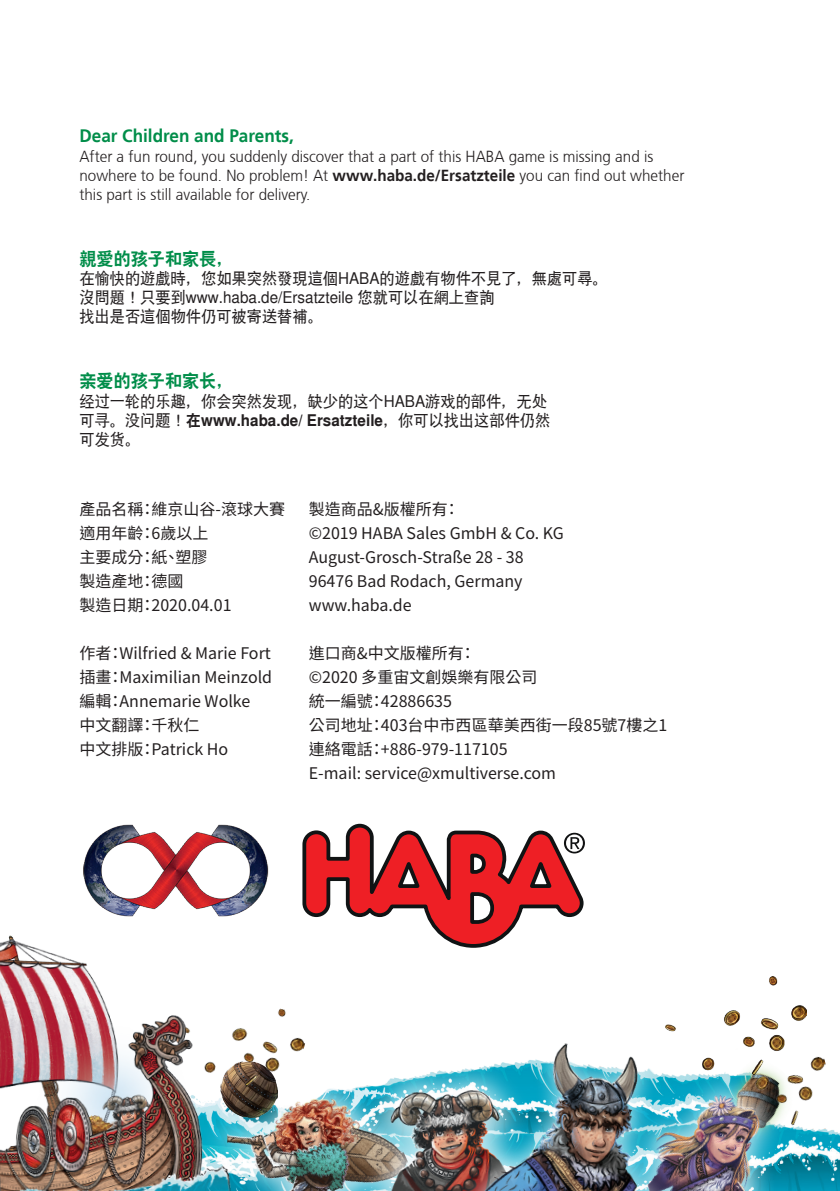
<style>
.page{position:relative;width:840px;height:1191px;background:#fff}
.page>*{position:absolute;margin:0;border:0;box-sizing:border-box;transform-origin:0 0}
.t1{font:700 18px "Frutiger LT";color:#008d49;scale:.95 1}
.t2{font:700 18px "Nimbus Sans Global";color:#008d49;scale:.95 1}
.t3{font:16px/24px "Noto Sans CJ Ktc";color:#231f20}
.t4{font:300 16px/19.2px "Frutiger CE";color:#231f20;scale:.95 1}
.t5{font:16px/19.2px "Nimbus Sans lobal Regular";color:#231f20;scale:.95 1}
.t6{font:700 16px "Nimbus Sans Global";color:#231f20;scale:.95 1}
.s1{font-family:"Frutiger LT";font-weight:700}
.s2{font-family:"Nimbus Sans lobal Regular";font-weight:400}
</style>
<div class="page">
<img style="left:784px;top:1133px;width:55px;height:58px">
<img style="left:784px;top:1144px;width:26px;height:11px">
<img style="left:784px;top:1056px;width:54px;height:88px">
<img style="left:238px;top:1089px;width:114px;height:102px">
<div style="left:352px;top:1059px;width:208px;height:132px;background:#fff;opacity:.75"></div>
<img style="left:381px;top:1081px;width:75px;height:110px">
<div style="left:620px;top:1070px;width:164px;height:121px;background:#fff;opacity:.75"></div>
<img style="left:673px;top:1077px;width:93px;height:114px">
<div style="left:456px;top:1024px;width:217px;height:167px;background:#fff;opacity:.58"></div>
<img style="left:474px;top:1038px;width:190px;height:153px">
<img style="left:238px;top:1008px;width:73px;height:90px">
<img style="left:0;top:935px;width:238px;height:256px">
<img style="left:665px;top:977px;width:140px;height:97px">
<svg style="left:302px;top:823px;width:282px;height:125px"></svg>
<img style="left:76px;top:824px;width:193px;height:148px">
<p class="t1" style="left:79px;top:126px;width:227px">Dear Children and Parents,</p>
<p class="t4" style="left:79px;top:146px;width:638px">After a fun round, you suddenly discover that a part of this HABA game is missing and is nowhere to be found. No problem! At <span class="s1">www.haba.de/Ersatzteile</span> you can find out whether this part is still available for delivery.</p>
<p class="t2" style="left:79px;top:244px;width:164px">親愛的孩子和家長，</p>
<p class="t5" style="left:79px;top:268px;width:557px">在愉快的遊戲時，您如果突然發現這個HABA的遊戲有物件不見了，無處可尋。沒問題！只要到www.haba.de/Ersatzteile 您就可以在網上查詢<br>找出是否這個物件仍可被寄送替補。</p>
<p class="t2" style="left:79px;top:367px;width:164px">亲爱的孩子和家长，</p>
<p class="t5" style="left:79px;top:390px;width:493px">经过一轮的乐趣，你会突然发现，缺少的这个HABA游戏的部件，无处</p>
<p class="t6" style="left:79px;top:408px;width:497px"><span class="s2">可寻。没问题！</span>在www.haba.de/ Ersatzteile<span class="s2">，你可以找出这部件仍然</span></p>
<p class="t5" style="left:79px;top:429px;width:66px">可发货。</p>
<p class="t3" style="left:79px;top:497px;width:207px">產品名稱：維京山谷-滾球大賽適用年齡：6歲以上<br>主要成分：紙、塑膠<br>製造產地：德國<br>製造日期：2020.04.01</p>
<p class="t3" style="left:79px;top:641px;width:194px">作者：Wilfried &amp; Marie Fort插畫：Maximilian Meinzold編輯：Annemarie Wolke<br>中文翻譯：千秋仁<br>中文排版：Patrick Ho</p>
<p class="t3" style="left:309px;top:497px;width:256px">製造商品&amp;版權所有：<br>©2019 HABA Sales GmbH &amp; Co. KG<br>August-Grosch-Straße 28 - 38<br>96476 Bad Rodach, Germany www.haba.de</p>
<p class="t3" style="left:309px;top:641px;width:360px">進口商&amp;中文版權所有：<br>©2020 多重宙文創娛樂有限公司<br>統一編號：42886635<br>公司地址：403台中市西區華美西街一段85號7樓之1連絡電話：+886-979-117105<br>E-mail: service@xmultiverse.com</p>
</div>
